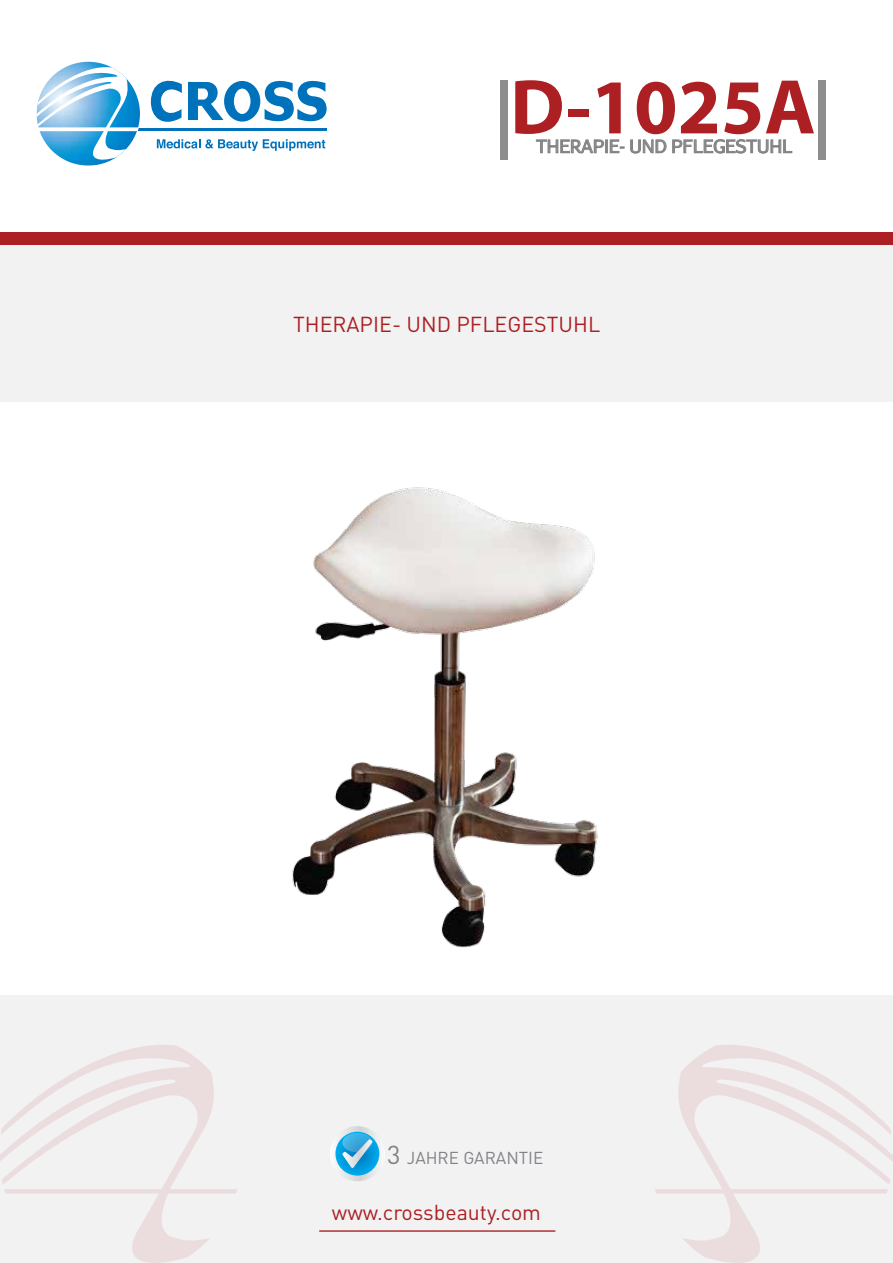
<style>
.page{position:relative;width:893px;height:1263px;background:#fff}
.page>*{position:absolute;margin:0;border:0;box-sizing:border-box;transform-origin:0 0}
.t1{font:700 78.3px "Myriad Pro";color:#ac1f23}
.t2{font:21.45px "DIN Pro";color:#ac1f23}
.t3{font:21.3px "DIN Pro";color:#ac1f23}
.t4{font:17.85px "Abaku TL Sym Sans";color:#818385}
.t5{font:17.1px "DIN Pro";color:#808285}
.s1{font-size:25.65px}
</style>
<div class="page">
<div style="left:0;top:240px;width:893px;height:1023px;background:#f2f2f3"></div>
<svg style="left:0;top:1045px;width:217px;height:218px"></svg>
<svg style="left:4px;top:1189px;width:233px;height:4px"></svg>
<svg style="left:675px;top:1045px;width:218px;height:218px"></svg>
<svg style="left:655px;top:1189px;width:233px;height:4px"></svg>
<hr style="left:319px;top:1230px;width:236px;height:2px;background:#ac1f23">
<div style="left:0;top:232px;width:893px;height:13px;background:#ac1f23"></div>
<div style="left:500px;top:80px;width:7px;height:79px;background:#8f8e8e"></div>
<div style="left:819px;top:80px;width:7px;height:79px;background:#8f8e8e"></div>
<svg style="left:536px;top:139px;width:88px;height:15px"></svg>
<svg style="left:630px;top:139px;width:163px;height:15px"></svg>
<div style="left:0;top:402px;width:893px;height:592px;background:#fff"></div>
<img style="left:217px;top:487px;width:439px;height:508px">
<svg style="left:151px;top:80px;width:31px;height:42px"></svg>
<svg style="left:188px;top:80px;width:139px;height:42px"></svg>
<hr style="left:137px;top:128px;width:190px;height:2px;background:#0072bc">
<svg style="left:36px;top:64px;width:104px;height:98px"></svg>
<svg style="left:157px;top:139px;width:168px;height:12px"></svg>
<svg style="left:330px;top:1126px;width:55px;height:55px"></svg>
<svg style="left:335px;top:1132px;width:44px;height:43px"></svg>
<svg style="left:342px;top:1133px;width:31px;height:19px"></svg>
<svg style="left:342px;top:1139px;width:30px;height:29px"></svg>
<h1 class="t1" style="left:510px;top:56px;width:307px">D-1025A</h1>
<p class="t4" style="left:536px;top:135px;width:257px">THERAPIE- UND PFLEGESTUHL</p>
<p class="t2" style="left:293px;top:310px;width:309px">THERAPIE- UND PFLEGESTUHL</p>
<p class="t5" style="left:387px;top:1146px;width:158px"><span class="s1">3</span> JAHRE GARANTIE</p>
<p class="t3" style="left:332px;top:1198px;width:211px">www.crossbeauty.com</p>
</div>
